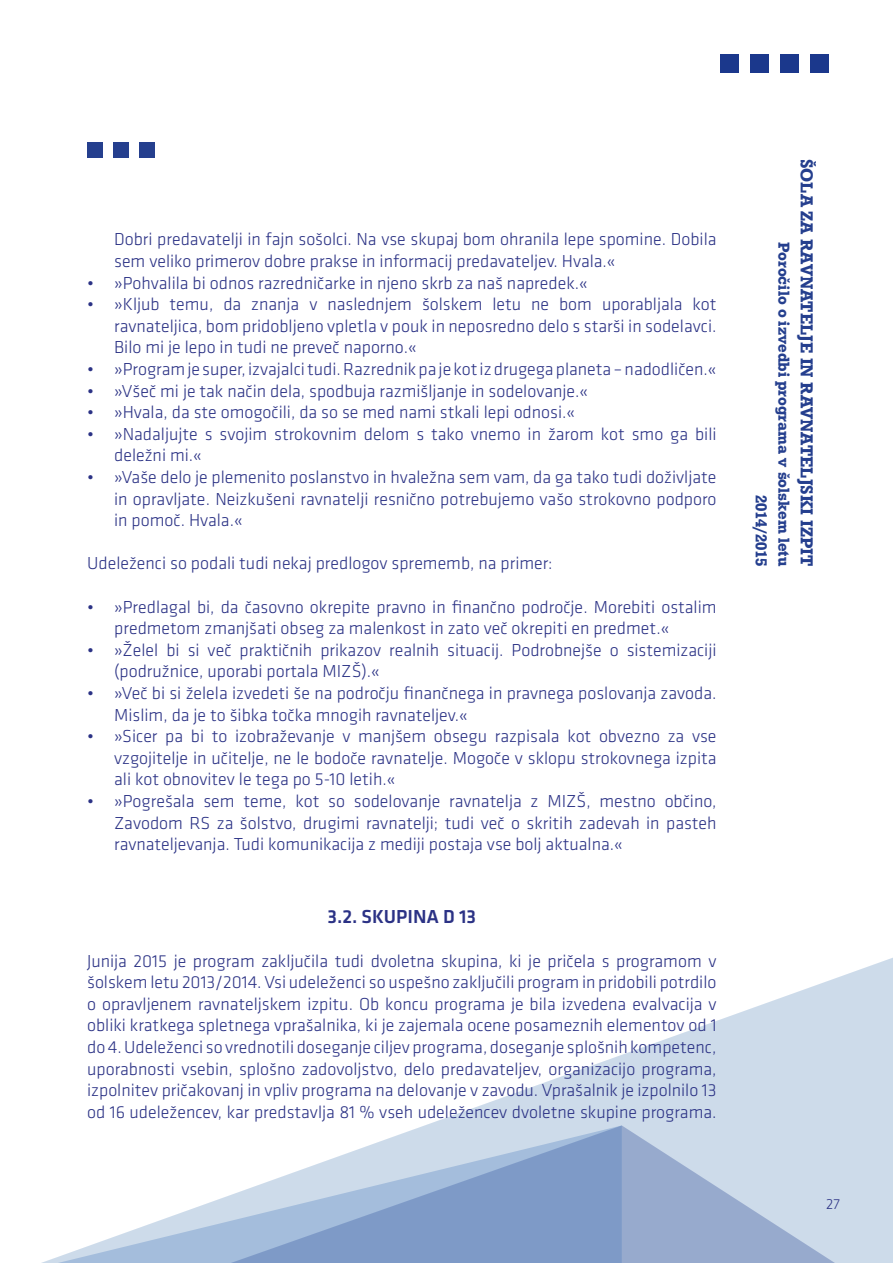
<style>
.page{position:relative;width:893px;height:1263px;background:#fff}
.page>*{position:absolute;margin:0;border:0;box-sizing:border-box;transform-origin:0 0}
.t1{font:500 19.5px "Klavika";color:#2b3285}
.t2{font:300 18px/21.6px "Klavika";color:#2b3285}
.t3{font:500 18px "Roctus TEE";color:#253f8e}
.t4{font:500 16.5px/22.5px "Roctus TEE";color:#253f8e;text-align:right}
.t5{font:300 15px "Klavika";color:#2b3285}
</style>
<div class="page">
<svg style="left:427px;top:958px;width:466px;height:305px;fill:#cddbea"></svg>
<svg style="left:622px;top:1125px;width:233px;height:138px;background:#b4c4dc"></svg>
<svg style="left:41px;top:1125px;width:581px;height:138px"></svg>
<div style="left:720px;top:54px;width:19px;height:19px;background:#1b388c"></div>
<div style="left:750px;top:54px;width:18px;height:19px;background:#1b388c"></div>
<div style="left:810px;top:54px;width:18px;height:19px;background:#1b388c"></div>
<div style="left:780px;top:54px;width:18px;height:19px;background:#1b388c"></div>
<div style="left:88px;top:142px;width:15px;height:16px;background:#253f8e"></div>
<div style="left:113px;top:142px;width:16px;height:16px;background:#253f8e"></div>
<div style="left:140px;top:142px;width:15px;height:16px;background:#253f8e"></div>
<p class="t2" style="left:114px;top:228px;width:604px">Dobri predavatelji in fajn sošolci. Na vse skupaj bom ohranila lepe spomine. Dobila sem veliko primerov dobre prakse in informacij predavateljev. Hvala.«</p>
<p class="t2" style="left:87px;top:272px;width:502px">• »Pohvalila bi odnos razredničarke in njeno skrb za naš napredek.«</p>
<p class="t2" style="left:114px;top:293px;width:604px;text-align:justify;text-indent:-27px">• »Kljub temu, da znanja v naslednjem šolskem letu ne bom uporabljala kot ravnateljica, bom pridobljeno vpletla v pouk in neposredno delo s starši in sodelavci.<br>Bilo mi je lepo in tudi ne preveč naporno.«</p>
<p class="t2" style="left:87px;top:358px;width:631px">• »Program je super, izvajalci tudi. Razrednik pa je kot iz drugega planeta – nadodličen.«</p>
<p class="t2" style="left:87px;top:380px;width:503px">• »Všeč mi je tak način dela, spodbuja razmišljanje in sodelovanje.«</p>
<p class="t2" style="left:87px;top:401px;width:489px">• »Hvala, da ste omogočili, da so se med nami stkali lepi odnosi.«</p>
<p class="t2" style="left:114px;top:423px;width:604px;text-indent:-27px">• »Nadaljujte s svojim strokovnim delom s tako vnemo in žarom kot smo ga bili deležni mi.«</p>
<p class="t2" style="left:114px;top:466px;width:604px;text-align:justify;text-indent:-27px">• »Vaše delo je plemenito poslanstvo in hvaležna sem vam, da ga tako tudi doživljate in opravljate. Neizkušeni ravnatelji resnično potrebujemo vašo strokovno podporo in pomoč. Hvala.«</p>
<p class="t2" style="left:87px;top:552px;width:467px">Udeleženci so podali tudi nekaj predlogov sprememb, na primer:</p>
<p class="t2" style="left:114px;top:596px;width:604px;text-indent:-27px">• »Predlagal bi, da časovno okrepite pravno in finančno področje. Morebiti ostalim predmetom zmanjšati obseg za malenkost in zato več okrepiti en predmet.«</p>
<p class="t2" style="left:114px;top:639px;width:604px;text-indent:-27px">• »Želel bi si več praktičnih prikazov realnih situacij. Podrobnejše o sistemizaciji (podružnice, uporabi portala MIZŠ).«</p>
<p class="t2" style="left:114px;top:682px;width:604px;text-indent:-27px">• »Več bi si želela izvedeti še na področju finančnega in pravnega poslovanja zavoda.<br>Mislim, da je to šibka točka mnogih ravnateljev.«</p>
<p class="t2" style="left:114px;top:725px;width:604px;text-align:justify;text-indent:-27px">• »Sicer pa bi to izobraževanje v manjšem obsegu razpisala kot obvezno za vse vzgojitelje in učitelje, ne le bodoče ravnatelje. Mogoče v sklopu strokovnega izpita ali kot obnovitev le tega po 5-10 letih.«</p>
<p class="t2" style="left:114px;top:790px;width:604px;text-align:justify;text-indent:-27px">• »Pogrešala sem teme, kot so sodelovanje ravnatelja z MIZŠ, mestno občino, Zavodom RS za šolstvo, drugimi ravnatelji; tudi več o skritih zadevah in pasteh ravnateljevanja. Tudi komunikacija z mediji postaja vse bolj aktualna.«</p>
<p class="t1" style="left:327px;top:904px;width:150px">3.2. SKUPINA D 13</p>
<p class="t2" style="left:87px;top:950px;width:631px;text-align:justify">Junija 2015 je program zaključila tudi dvoletna skupina, ki je pričela s programom v šolskem letu 2013/2014. Vsi udeleženci so uspešno zaključili program in pridobili potrdilo o opravljenem ravnateljskem izpitu. Ob koncu programa je bila izvedena evalvacija v obliki kratkega spletnega vprašalnika, ki je zajemala ocene posameznih elementov od 1 do 4. Udeleženci so vrednotili doseganje ciljev programa, doseganje splošnih kompetenc, uporabnosti vsebin, splošno zadovoljstvo, delo predavateljev, organizacijo programa, izpolnitev pričakovanj in vpliv programa na delovanje v zavodu. Vprašalnik je izpolnilo 13 od 16 udeležencev, kar predstavlja 81 % vseh udeležencev dvoletne skupine programa.</p>
<p class="t3" style="left:817px;top:159px;width:409px;rotate:90deg">ŠOLA ZA RAVNATELJE IN RAVNATELJSKI IZPIT</p>
<p class="t4" style="left:795px;top:242px;width:326px;rotate:90deg">Poročilo o izvedbi programa v šolskem letu<br>2014/2015</p>
<p class="t5" style="left:826px;top:1195px;width:15px">27</p>
</div>
